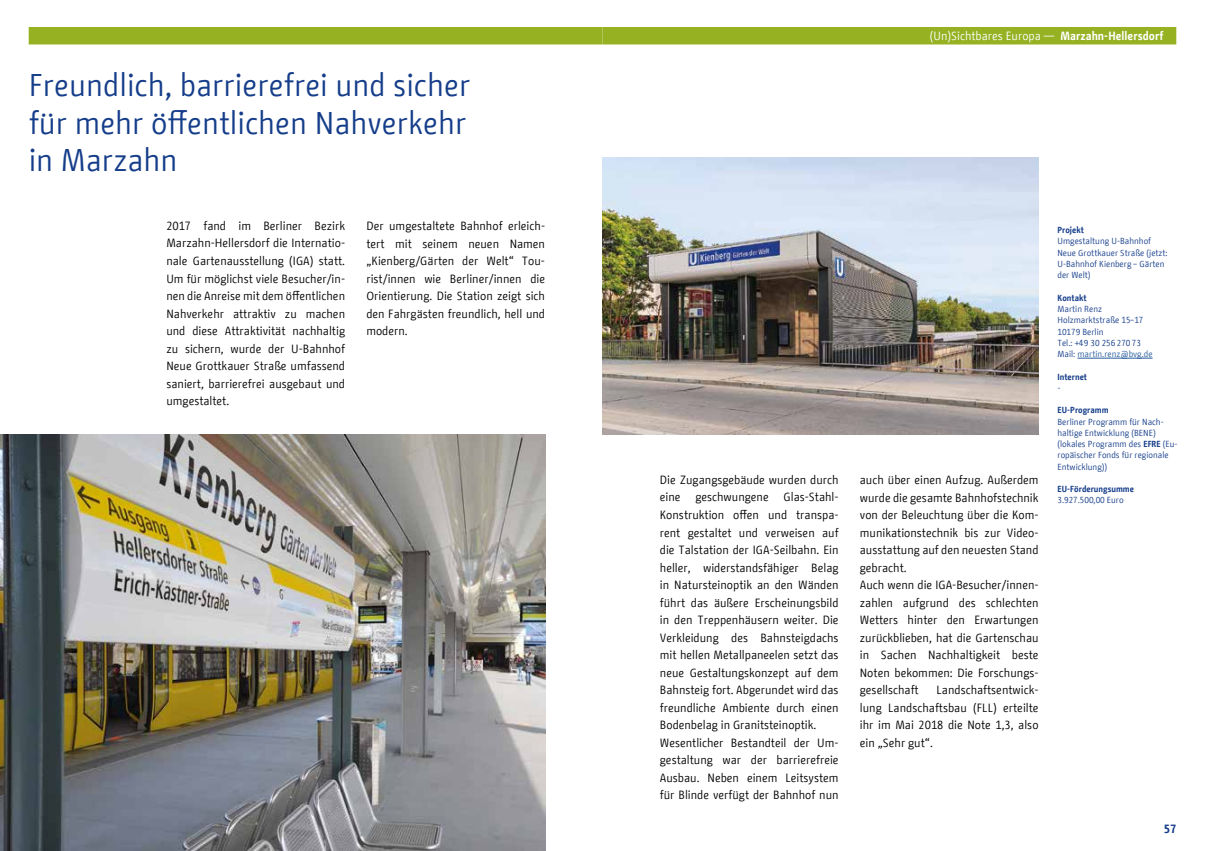
<style>
.page{position:relative;width:1205px;height:851px;background:#fff}
.page>*{position:absolute;margin:0;border:0;box-sizing:border-box;transform-origin:0 0}
.t1{font:31.25px/37.5px "BMF Change";color:#153d8a}
.t2{font:11.88px/17.5px "BMF Change";color:#000;text-align:justify}
.t3{font:11.88px "BMF Change";color:#fff}
.t4{font:700 11.88px "BMF Change";color:#153d8a}
.t5{font:8.75px/11.2px "BMF Change";color:#153d8a}
.t6{font:700 8.75px "BMF Change";color:#153d8a}
.s1{font-weight:700}
.s2{color:#275b9b}
</style>
<div class="page">
<img style="left:0;top:434px;width:545px;height:416px">
<img style="left:603px;top:157px;width:435px;height:277px">
<hr style="left:1077px;top:358px;width:75px;height:1px;background:#275b9b">
<div style="left:37px;top:27px;width:557px;height:17px;background:#96b222"></div>
<div style="left:611px;top:27px;width:556px;height:17px;background:#96b222"></div>
<h1 class="t1" style="left:29px;top:67px;width:443px">Freundlich, barrierefrei und sicher für mehr öffentlichen Nahverkehr in Marzahn</h1>
<p class="t2" style="left:166px;top:217px;width:180px">2017 fand im Berliner Bezirk Marzahn-Hellersdorf die Internatio&shy;nale Gartenausstellung (IGA) statt.<br>Um für möglichst viele Besucher/in&shy;nen die Anreise mit dem öffentlichen Nahverkehr attraktiv zu machen und diese Attraktivität nachhaltig zu sichern, wurde der U-Bahnhof Neue Grottkauer Straße umfassend saniert, barrierefrei ausgebaut und umgestaltet.</p>
<p class="t2" style="left:366px;top:217px;width:180px">Der umgestaltete Bahnhof erleich&shy;tert mit seinem neuen Namen „Kienberg/Gärten der Welt“ Tou&shy;rist/innen wie Berliner/innen die Orientierung. Die Station zeigt sich den Fahrgästen freundlich, hell und modern.</p>
<p class="t3" style="left:930px;top:27px;width:235px">(Un)Sichtbares Europa — <span class="s1">Marzahn-Hellersdorf</span></p>
<p class="t2" style="left:660px;top:471px;width:180px;text-align:left">Die Zugangsgebäude wurden durch eine geschwungene Glas-Stahl-Konstruktion offen und transpa&shy;rent gestaltet und verweisen auf die Talstation der IGA-Seilbahn. Ein heller, widerstandsfähiger Belag in Natursteinoptik an den Wänden führt das äußere Erscheinungsbild in den Treppenhäusern weiter. Die Verkleidung des Bahnsteigdachs mit hellen Metallpaneelen setzt das neue Gestaltungskonzept auf dem Bahnsteig fort. Abgerundet wird das freundliche Ambiente durch einen Bodenbelag in Granitsteinoptik.<br>Wesentlicher Bestandteil der Um&shy;gestaltung war der barrierefreie Ausbau. Neben einem Leitsystem für Blinde verfügt der Bahnhof nun</p>
<p class="t2" style="left:860px;top:471px;width:180px;text-align:left">auch über einen Aufzug. Außerdem wurde die gesamte Bahnhofstechnik von der Beleuchtung über die Kom&shy;munikationstechnik bis zur Video&shy;ausstattung auf den neuesten Stand gebracht.<br>Auch wenn die IGA-Besucher/innen&shy;zahlen aufgrund des schlechten<br>Wetters hinter den Erwartungen zurückblieben, hat die Gartenschau in Sachen Nachhaltigkeit beste<br>Noten bekommen: Die Forschungs&shy;gesellschaft</p>
<p class="t2" style="left:860px;top:681px;width:180px;text-indent:77px">Landschaftsentwick&shy;lung Landschaftsbau (FLL) erteilte ihr im Mai 2018 die Note 1,3, also ein „Sehr gut“.</p>
<p class="t6" style="left:1057px;top:224px;width:28px">Projekt</p>
<p class="t5" style="left:1057px;top:236px;width:112px">Umgestaltung U-Bahnhof<br>Neue Grottkauer Straße (jetzt:<br>U-Bahnhof Kienberg – Gärten der Welt)</p>
<p class="t6" style="left:1057px;top:291px;width:31px">Kontakt</p>
<p class="t5" style="left:1057px;top:303px;width:97px">Martin Renz<br>Holzmarktstraße 15–17<br>10179 Berlin<br>Tel.: +49 30 256 270 73<br>Mail: <span class="s2">martin.renz@bvg.de</span></p>
<p class="t6" style="left:1057px;top:370px;width:31px">Internet</p>
<p class="t5" style="left:1057px;top:382px;width:5px">-</p>
<p class="t6" style="left:1057px;top:404px;width:53px">EU-Programm</p>
<p class="t5" style="left:1057px;top:416px;width:122px">Berliner Programm für Nach&shy;haltige Entwicklung (BENE) (lokales Programm des <span class="s1">EFRE</span> (Eu&shy;ropäischer Fonds für regionale<br>Entwicklung))</p>
<p class="t6" style="left:1057px;top:483px;width:78px">EU-Förderungsumme</p>
<p class="t5" style="left:1057px;top:494px;width:68px">3.927.500,00 Euro</p>
<p class="t4" style="left:1164px;top:820px;width:14px">57</p>
</div>
